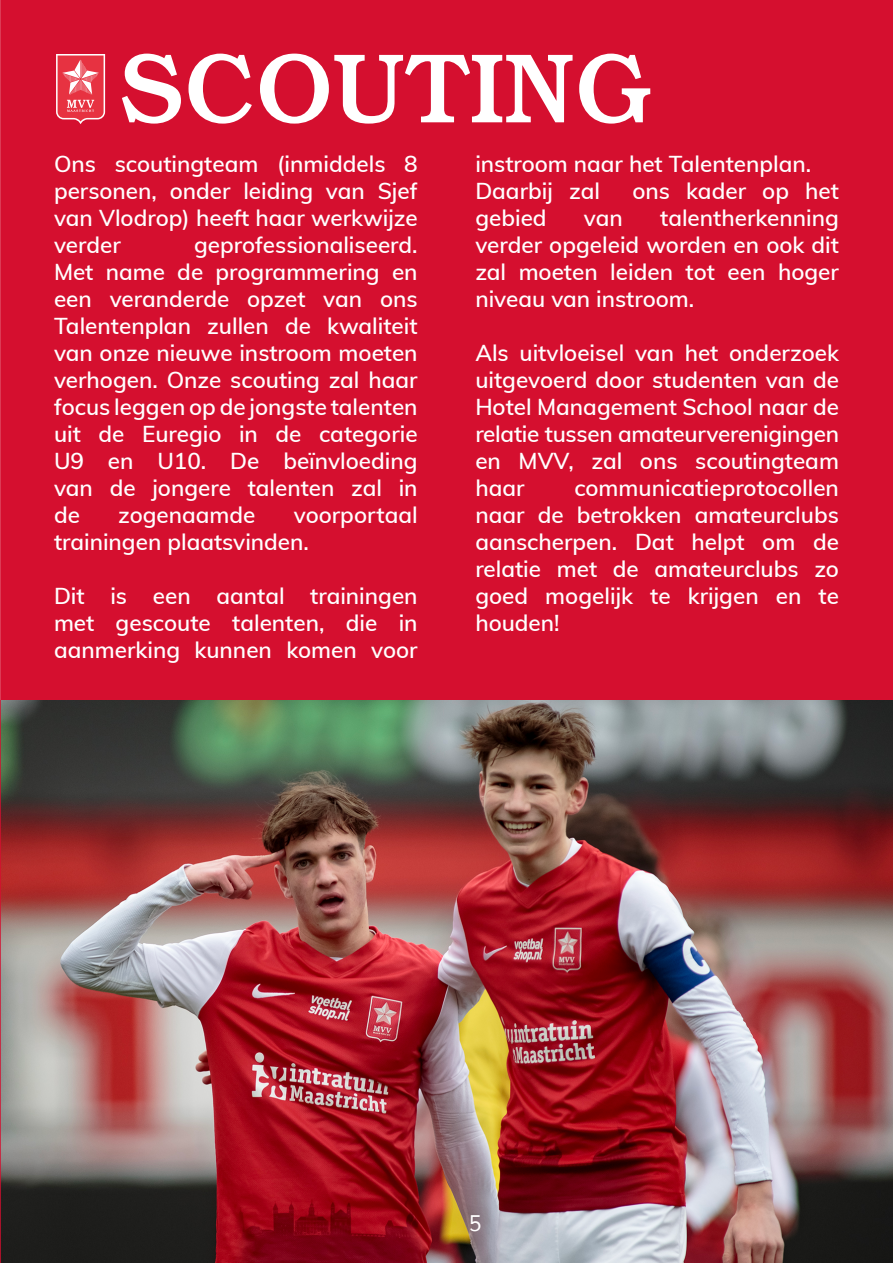
<style>
.page{position:relative;width:893px;height:1263px;background:#fff}
.page>*{position:absolute;margin:0;border:0;box-sizing:border-box;transform-origin:0 0}
.t1{font:500 99px "Bookman Std";color:#fff}
.t2{font:600 22.5px/27px "Muli";color:#fff;text-align:justify}
.t3{font:22.5px "Muli";color:#fff}
</style>
<div class="page">
<div style="left:1px;top:0;width:892px;height:1263px;background:#d50f2f"></div>
<svg style="left:56px;top:54px;width:49px;height:70px;background:#eb5e6b"></svg>
<img style="left:1px;top:701px;width:891px;height:561px">
<svg style="left:0;top:0;width:1px;height:1263px"></svg>
<h1 class="t1" style="left:118px;top:30px;width:535px">SCOUTING</h1>
<p class="t2" style="left:54px;top:150px;width:365px">Ons scoutingteam (inmiddels 8 personen, onder leiding van Sjef van Vlodrop) heeft haar werkwijze verder</p>
<p class="t2" style="left:475px;top:150px;width:337px">instroom naar het Talentenplan.<br>Daarbij zal</p>
<p class="t2" style="left:632px;top:177px;width:208px">ons kader op het</p>
<p class="t2" style="left:475px;top:204px;width:365px;text-indent:185px">talentherkenning verder opgeleid worden en ook dit zal moeten leiden tot een hoger niveau van instroom.</p>
<p class="t2" style="left:475px;top:339px;width:365px">Als uitvloeisel van het onderzoek uitgevoerd door studenten van de Hotel Management School naar de relatie tussen amateurverenigingen en MVV, zal ons scoutingteam haar</p>
<p class="t2" style="left:475px;top:204px;width:73px">gebied</p>
<p class="t2" style="left:584px;top:204px;width:40px">van</p>
<p class="t2" style="left:54px;top:231px;width:365px;text-indent:140px">geprofessionaliseerd.<br>Met name de programmering en een veranderde opzet van ons Talentenplan zullen de kwaliteit van onze nieuwe instroom moeten verhogen. Onze scouting zal haar focus leggen op de jongste talenten uit de Euregio in de categorie U9 en U10. De beïnvloeding van de jongere talenten zal in de</p>
<p class="t2" style="left:475px;top:474px;width:365px;text-indent:99px">communicatieprotocollen naar de betrokken amateurclubs aanscherpen. Dat helpt om de relatie met de amateurclubs zo goed mogelijk te krijgen en te houden!</p>
<p class="t2" style="left:54px;top:501px;width:365px;text-indent:240px">voorportaal trainingen plaatsvinden.</p>
<p class="t2" style="left:54px;top:582px;width:365px">Dit is een aantal trainingen met gescoute talenten, die in aanmerking kunnen komen voor</p>
<p class="t2" style="left:118px;top:501px;width:139px">zogenaamde</p>
<p class="t3" style="left:469px;top:1209px;width:15px">5</p>
</div>
